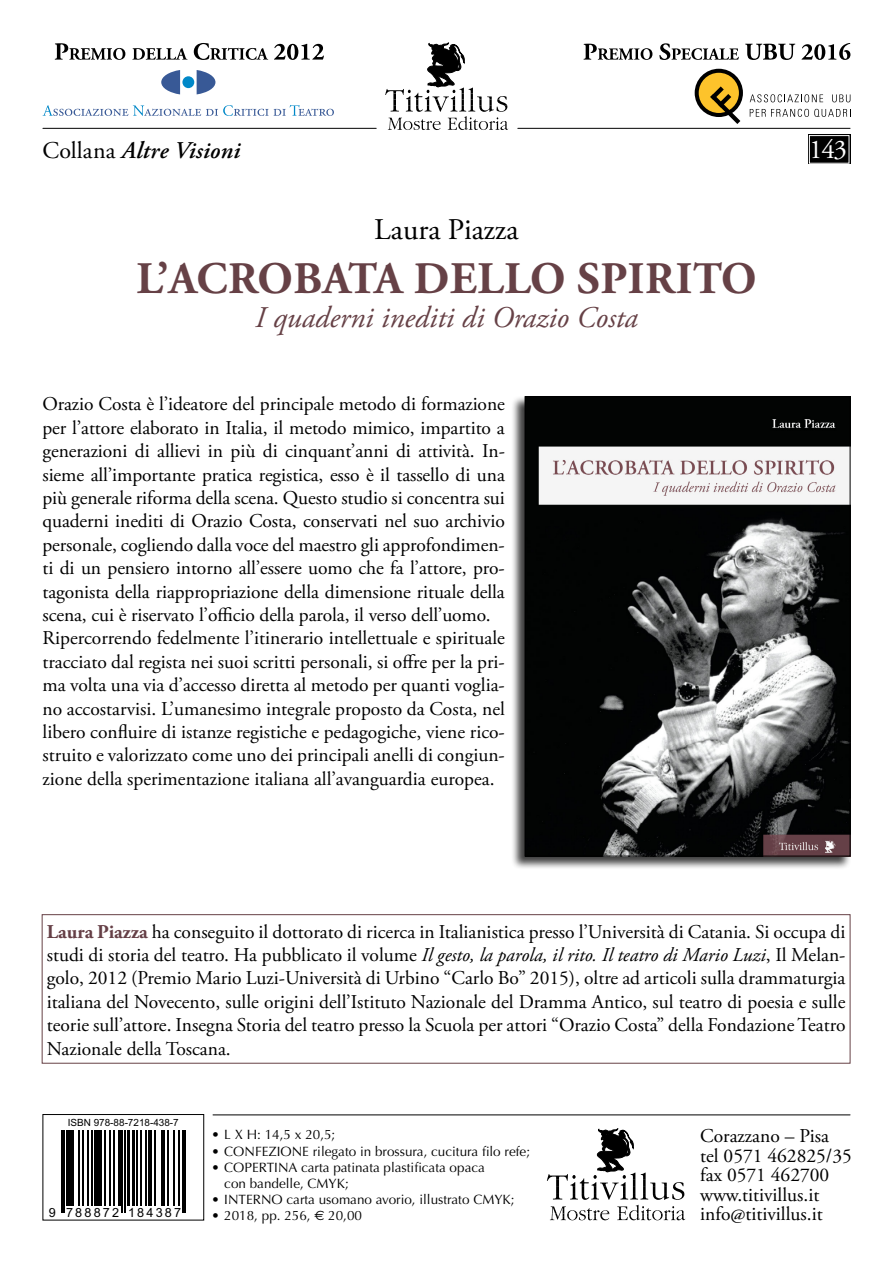
<style>
.page{position:relative;width:893px;height:1263px;background:#fff}
.page>*{position:absolute;margin:0;border:0;box-sizing:border-box;transform-origin:0 0}
.t1{font:700 45px "Adobe Garamond Pro";letter-spacing:.015em;color:#664146}
.t2{font:italic 30px "Adobe Garamond Pro";color:#664146}
.t3{font:30px "Adobe Garamond Pro";color:#000}
.t4{font:27px "Adobe Garamond Pro";color:#fff}
.t5{font:italic 600 24px "Adobe Garamond Pro";letter-spacing:.005em;color:#000}
.t6{font:19.5px/23.4px "Adobe Garamond Pro";letter-spacing:-.005em;color:#000}
.t7{font:13.5px/16.2px "Optima";color:#000}
.t8{font:12.6px "Arial";letter-spacing:.17em;color:#000}
.t9{font:9.9px "Arial";color:#000}
.s1{font-weight:400;font-style:normal}
.s2{font-weight:700;color:#653f46}
.s3{font-style:italic}
.s4{font-family:"Euro Sans"}
</style>
<div class="page">
<svg style="left:808px;top:135px;width:42px;height:29px"></svg>
<div style="left:809px;top:136px;width:40px;height:27px;background:#000"></div>
<div style="left:809px;top:135px;width:40px;height:28px;border:1px solid #fff"></div>
<hr style="left:61px;top:1131px;width:1px;height:82px;background:#000">
<hr style="left:64px;top:1131px;width:1px;height:82px;background:#000">
<hr style="left:66px;top:1131px;width:4px;height:75px;background:#000">
<hr style="left:71px;top:1131px;width:3px;height:75px;background:#000">
<hr style="left:78px;top:1131px;width:1px;height:75px;background:#000">
<hr style="left:82px;top:1131px;width:1px;height:75px;background:#000">
<hr style="left:87px;top:1131px;width:2px;height:75px;background:#000">
<hr style="left:91px;top:1131px;width:2px;height:75px;background:#000">
<hr style="left:94px;top:1131px;width:3px;height:75px;background:#000">
<hr style="left:98px;top:1131px;width:4px;height:75px;background:#000">
<hr style="left:105px;top:1131px;width:1px;height:75px;background:#000">
<hr style="left:110px;top:1131px;width:1px;height:75px;background:#000">
<hr style="left:114px;top:1131px;width:1px;height:75px;background:#000">
<hr style="left:118px;top:1131px;width:2px;height:75px;background:#000">
<hr style="left:122px;top:1131px;width:1px;height:82px;background:#000">
<hr style="left:124px;top:1131px;width:2px;height:82px;background:#000">
<hr style="left:127px;top:1131px;width:3px;height:75px;background:#000">
<hr style="left:132px;top:1131px;width:3px;height:75px;background:#000">
<hr style="left:136px;top:1131px;width:1px;height:75px;background:#000">
<hr style="left:140px;top:1131px;width:1px;height:75px;background:#000">
<hr style="left:145px;top:1131px;width:2px;height:75px;background:#000">
<hr style="left:148px;top:1131px;width:4px;height:75px;background:#000">
<hr style="left:155px;top:1131px;width:1px;height:75px;background:#000">
<hr style="left:161px;top:1131px;width:1px;height:75px;background:#000">
<hr style="left:164px;top:1131px;width:1px;height:75px;background:#000">
<hr style="left:168px;top:1131px;width:1px;height:75px;background:#000">
<hr style="left:173px;top:1131px;width:1px;height:75px;background:#000">
<hr style="left:178px;top:1131px;width:1px;height:75px;background:#000">
<hr style="left:182px;top:1131px;width:1px;height:82px;background:#000">
<hr style="left:185px;top:1131px;width:1px;height:82px;background:#000">
<div style="left:43px;top:1114px;width:161px;height:106px;border:1px solid #000"></div>
<hr style="left:213px;top:1114px;width:637px;height:1px;background:#000">
<svg style="left:695px;top:69px;width:48px;height:48px"></svg>
<div style="left:699px;top:73px;width:40px;height:40px;background:#fdc32b;border-radius:50%"></div>
<svg style="left:750px;top:94px;width:73px;height:8px"></svg>
<svg style="left:832px;top:94px;width:18px;height:8px"></svg>
<svg style="left:750px;top:109px;width:101px;height:8px"></svg>
<svg style="left:710px;top:86px;width:30px;height:38px"></svg>
<svg style="left:583px;top:43px;width:267px;height:17px"></svg>
<svg style="left:43px;top:105px;width:291px;height:11px"></svg>
<svg style="left:161px;top:70px;width:19px;height:24px"></svg>
<svg style="left:197px;top:70px;width:18px;height:24px"></svg>
<div style="left:182px;top:76px;width:12px;height:12px;background:#0088c8;border-radius:50%"></div>
<svg style="left:55px;top:43px;width:269px;height:17px"></svg>
<svg style="left:385px;top:43px;width:123px;height:87px"></svg>
<hr style="left:43px;top:128px;width:333px;height:1px;background:#000">
<hr style="left:518px;top:128px;width:332px;height:1px;background:#000">
<svg style="left:547px;top:1128px;width:138px;height:92px"></svg>
<div style="left:511px;top:396px;width:340px;height:474px;background:#000;opacity:.75"></div>
<img style="left:527px;top:398px;width:321px;height:456px">
<div style="left:525px;top:396px;width:325px;height:460px;border:1px solid #000"></div>
<div style="left:42px;top:914px;width:808px;height:149px;border:1px solid #664146"></div>
<p class="t5" style="left:43px;top:137px;width:199px"><span class="s1">Collana</span> Altre Visioni</p>
<h2 class="t3" style="left:374px;top:211px;width:146px">Laura Piazza</h2>
<h1 class="t1" style="left:136px;top:252px;width:622px">L’ACROBATA DELLO SPIRITO</h1>
<h2 class="t2" style="left:255px;top:300px;width:384px">I quaderni inediti di Orazio Costa</h2>
<p class="t6" style="left:43px;top:393px;width:464px">Orazio Costa è l’ideatore del principale metodo di formazione per l’attore elaborato in Italia, il metodo mimico, impartito a generazioni di allievi in più di cinquant’anni di attività. In&shy;sieme all’importante pratica registica, esso è il tassello di una più generale riforma della scena. Questo studio si concentra sui quaderni inediti di Orazio Costa, conservati nel suo archivio personale, cogliendo dalla voce del maestro gli approfondimen&shy;ti di un pensiero intorno all’essere uomo che fa l’attore, pro&shy;tagonista della riappropriazione della dimensione rituale della scena, cui è riservato l’officio della parola, il verso dell’uomo.<br>Ripercorrendo fedelmente l’itinerario intellettuale e spirituale tracciato dal regista nei suoi scritti personali, si offre per la pri&shy;ma volta una via d’accesso diretta al metodo per quanti voglia&shy;no accostarvisi. L’umanesimo integrale proposto da Costa, nel libero confluire di istanze registiche e pedagogiche, viene rico&shy;struito e valorizzato come uno dei principali anelli di congiun&shy;zione della sperimentazione italiana all’avanguardia europea.</p>
<h3 class="t4" style="left:809px;top:133px;width:39px">143</h3>
<p class="t6" style="left:47px;top:920px;width:800px;text-align:justify"><span class="s2">LAURA PIAZZA</span> ha conseguito il dottorato di ricerca in Italianistica presso l’Università di Catania. Si occupa di studi di storia del teatro. Ha pubblicato il volume <span class="s3">Il gesto, la parola, il rito. Il teatro di Mario Luzi</span>, Il Melan&shy;golo, 2012 (Premio Mario Luzi-Università di Urbino “Carlo Bo” 2015), oltre ad articoli sulla drammaturgia italiana del Novecento, sulle origini dell’Istituto Nazionale del Dramma Antico, sul teatro di poesia e sulle teorie sull’attore. Insegna Storia del teatro presso la Scuola per attori “Orazio Costa” della Fondazione Teatro Nazionale della Toscana.</p>
<p class="t9" style="left:68px;top:1116px;width:113px">ISBN 978-88-7218-438-7</p>
<p class="t7" style="left:212px;top:1127px;width:125px">• L X H: 14,5 x 20,5;</p>
<p class="t7" style="left:212px;top:1143px;width:320px">• CONFEZIONE rilegato in brossura, cucitura filo refe;</p>
<p class="t7" style="left:224px;top:1159px;width:262px;text-indent:-13px">• COPERTINA carta patinata plastificata opaca con bandelle, CMYK;</p>
<p class="t7" style="left:212px;top:1192px;width:305px">• INTERNO carta usomano avorio, illustrato CMYK;</p>
<p class="t8" style="left:49px;top:1204px;width:134px">9 788872 184387</p>
<p class="t7" style="left:212px;top:1208px;width:152px">• 2018, pp. 256, <span class="s4">E</span> 20,00</p>
<p class="t6" style="left:700px;top:1127px;width:153px;line-height:19.5px">Corazzano – Pisa tel 0571 462825/35 fax 0571 462700 www.titivillus.it info@titivillus.it</p>
</div>
